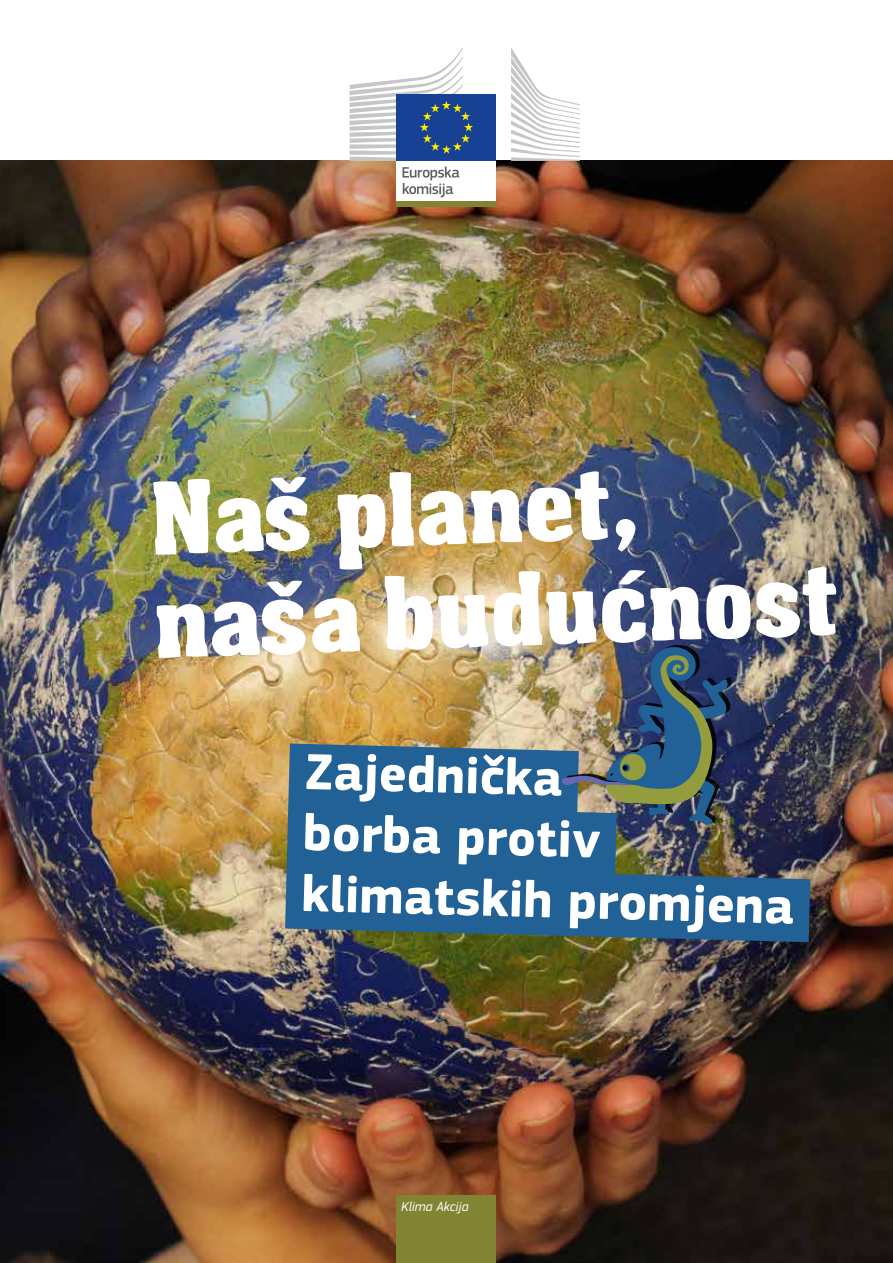
<style>
.page{position:relative;width:893px;height:1263px;background:#fff}
.page>*{position:absolute;margin:0;border:0;box-sizing:border-box;transform-origin:0 0}
.t1{font:97.5px/103.5px "FTY Garishing Worse Normal";color:#fff}
.t2{font:700 52.5px/60.6px "EC Square Sans Pro";color:#fff}
.t3{font:italic 13.5px "EC Square Sans Pro";color:#fff}
</style>
<div class="page">
<img style="left:0;top:160px;width:893px;height:1103px">
<div style="left:397px;top:1196px;width:99px;height:67px;background:#818432"></div>
<div style="left:397px;top:201px;width:99px;height:5px;background:#818432"></div>
<svg style="left:224px;top:710px;width:338px;height:61px;background:#979173"></svg>
<svg style="left:223px;top:771px;width:458px;height:61px;background:#416c88"></svg>
<img style="left:221px;top:832px;width:653px;height:143px">
<img style="left:562px;top:643px;width:170px;height:183px">
<div style="left:397px;top:161px;width:99px;height:40px;background:#fff"></div>
<svg style="left:511px;top:48px;width:69px;height:113px"></svg>
<div style="left:397px;top:95px;width:99px;height:66px;background:#164194"></div>
<svg style="left:350px;top:47px;width:123px;height:150px"></svg>
<h1 class="t1" style="left:149px;top:459px;width:687px;rotate:-2deg">Naš planet, naša budućnost</h1>
<p class="t2" style="left:306px;top:742px;width:495px;rotate:2deg">Zajednička<br>borba protiv klimatskih promjena</p>
<p class="t3" style="left:401px;top:1199px;width:69px">Klima Akcija</p>
</div>
